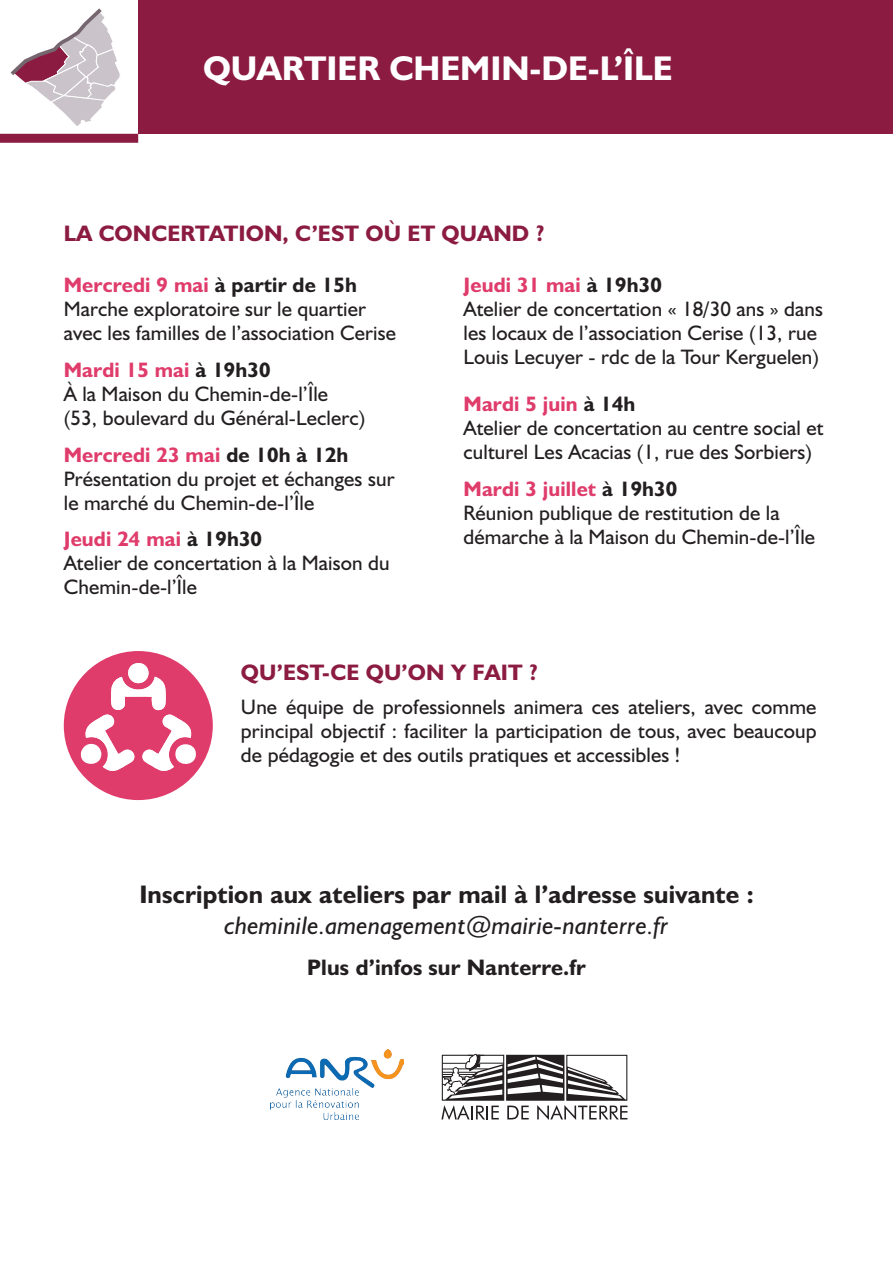
<style>
.page{position:relative;width:893px;height:1263px;background:#fff}
.page>*{position:absolute;margin:0;border:0;box-sizing:border-box;transform-origin:0 0}
.t1{font:700 34.5px "Humanist 521 BT";color:#fff}
.t2{font:700 25.5px "Humanist 521 BT";letter-spacing:.005em;color:#231f20}
.t3{font:italic 25.5px "Humanist 521 BT";letter-spacing:.005em;color:#231f20}
.t4{font:700 22.5px "Humanist 521 BT";letter-spacing:.005em;color:#8b1b41}
.t5{font:700 22.5px "Humanist 521 BT";letter-spacing:.01em;color:#231f20}
.t6{font:21px/24px "Humanist 521 BT";letter-spacing:.005em;color:#231f20}
.s1{font-weight:700;color:#df3c6b}
.s2{font-weight:700}
</style>
<div class="page">
<div style="left:138px;top:0;width:755px;height:134px;background:#8b1b41"></div>
<svg style="left:10px;top:8px;width:110px;height:118px"></svg>
<div style="left:0;top:134px;width:138px;height:9px;background:#8b1b41"></div>
<svg style="left:441px;top:1054px;width:186px;height:66px"></svg>
<img style="left:270px;top:1050px;width:134px;height:69px">
<div style="left:64px;top:651px;width:149px;height:149px;background:#df3c6b;border-radius:50%"></div>
<svg style="left:81px;top:662px;width:115px;height:109px"></svg>
<h1 class="t1" style="left:203px;top:47px;width:75px">quarti</h1>
<h1 class="t1" style="left:338px;top:47px;width:146px">er chemin</h1>
<h1 class="t1" style="left:530px;top:47px;width:145px">-de-l’île</h1>
<p class="t4" style="left:64px;top:219px;width:131px">la concertati</p>
<p class="t4" style="left:246px;top:219px;width:250px">on, c’est où et quand</p>
<p class="t4" style="left:536px;top:219px;width:10px">?</p>
<p class="t6" style="left:64px;top:272px;width:334px"><span class="s1">Mercredi 9 mai</span> <span class="s2">à partir de 15h<br></span>Marche exploratoire sur le quartier avec les familles de l’association Cerise</p>
<p class="t6" style="left:64px;top:357px;width:303px"><span class="s1">Mardi 15 mai</span> <span class="s2">à 19h30<br></span>À la Maison du Chemin-de-l’Île (53, boulevard du Général-Leclerc)</p>
<p class="t6" style="left:64px;top:442px;width:332px"><span class="s1">Mercredi 23 mai</span> <span class="s2">de 10h à 12h<br></span>Présentation du projet et échanges sur le marché du Chemin-de-l’Île</p>
<p class="t6" style="left:64px;top:527px;width:327px"><span class="s1">Jeudi 24 mai</span> <span class="s2">à 19h30<br></span>Atelier de concertation à la Maison du<br>Chemin-de-l’Île</p>
<p class="t6" style="left:463px;top:272px;width:361px"><span class="s1">Jeudi 31 mai</span> <span class="s2">à 19h30<br></span>Atelier de concertation « 18/30 ans » dans les locaux de l’association Cerise (13, rue Louis Lecuyer - rdc de la Tour Kerguelen)</p>
<p class="t6" style="left:463px;top:392px;width:362px"><span class="s1">Mardi 5 juin</span> <span class="s2">à 14h<br></span>Atelier de concertation au centre social et culturel Les Acacias (1, rue des Sorbiers)</p>
<p class="t6" style="left:463px;top:477px;width:353px"><span class="s1">Mardi 3 juillet</span> <span class="s2">à 19h30<br></span>Réunion publique de restitution de la démarche à la Maison du Chemin-de-l’Île</p>
<p class="t4" style="left:241px;top:659px;width:258px">qu’est-ce qu’on y fait</p>
<p class="t4" style="left:529px;top:659px;width:10px">?</p>
<p class="t6" style="left:241px;top:694px;width:577px;text-align:justify">Une équipe de professionnels animera ces ateliers, avec comme principal objectif : faciliter la participation de tous, avec beaucoup de pédagogie et des outils pratiques et accessibles !</p>
<p class="t2" style="left:139px;top:878px;width:616px">Inscription aux ateliers par mail à l’adresse suivante :</p>
<p class="t3" style="left:224px;top:910px;width:446px">cheminile.amenagement@mairie-nanterre.fr</p>
<p class="t5" style="left:307px;top:953px;width:280px">Plus d’infos sur Nanterre.fr</p>
</div>
